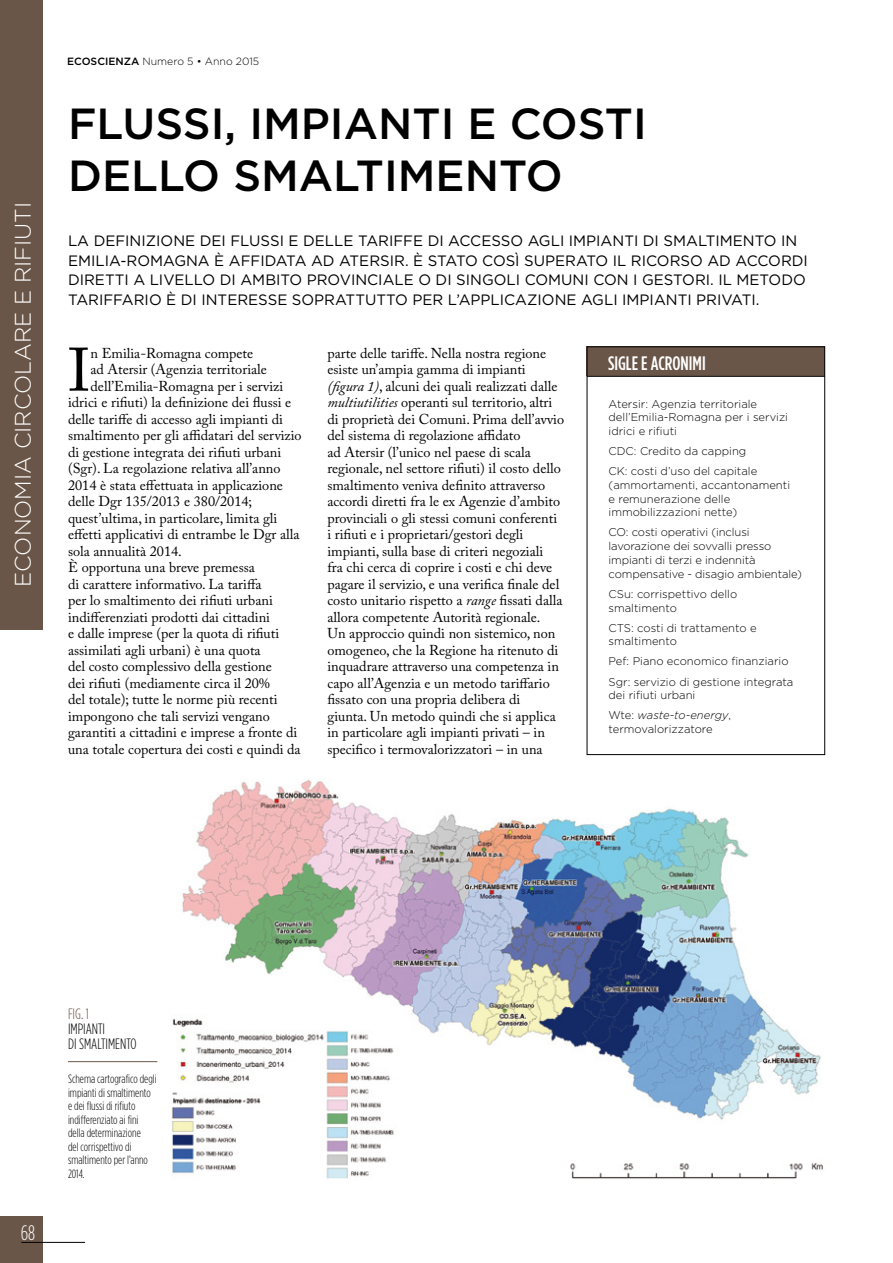
<style>
.page{position:relative;width:893px;height:1263px;background:#fff}
.page>*{position:absolute;margin:0;border:0;box-sizing:border-box;transform-origin:0 0}
.t1{font:60.6px "Adobe Caslon Pro";color:#000}
.t2{font:500 43.5px/52.5px "Gotham HTF";color:#000}
.t3{font:300 22.5px "Gotham HTF";color:#fff}
.t4{font:300 condensed 21px "Gotham HTF";color:#fff}
.t5{font:500 condensed 19.5px "Gotham HTF";color:#fff}
.t6{font:15px/19.5px "Gotham HTF";color:#000}
.t7{font:300 condensed 15px/15px "Gotham HTF";color:#000}
.t8{font:300 15px "Gotham Condensed";color:#6a5648}
.t9{font:14.25px/16.5px "Adobe Caslon Pro";color:#000}
.t10{font:300 condensed 12px/13.5px "Gotham HTF";color:#000}
.t11{font:300 11.25px/13.6px "Gotham HTF";color:#000}
.t12{font:300 10.5px "Gotham HTF";color:#000}
.s1{font-weight:500}
.s2{font-style:italic}
</style>
<div class="page">
<div style="left:0;top:1216px;width:43px;height:47px;background:#6a5648"></div>
<hr style="left:21px;top:1242px;width:64px;height:1px;background:#000">
<div style="left:0;top:0;width:43px;height:629px;background:#6a5648"></div>
<hr style="left:68px;top:1061px;width:89px;height:1px;background:#6a5648">
<img style="left:171px;top:780px;width:652px;height:399px">
<div style="left:587px;top:347px;width:238px;height:29px;background:#6a5648"></div>
<div style="left:587px;top:347px;width:238px;height:408px;border:1px solid #000"></div>
<hr style="left:587px;top:376px;width:238px;height:1px;background:#000">
<h3 class="t3" style="left:11px;top:587px;width:386px;rotate:-90deg">ECONOMIA CIRCOLARE E RIFIUTI</h3>
<p class="t12" style="left:67px;top:56px;width:194px"><span class="s1">ECOSCIENZA</span> Numero 5 • Anno 2015</p>
<h2 class="t2" style="left:68px;top:96px;width:580px">FLUSSI, IMPIANTI E COSTI<br>DELLO SMALTIMENTO</h2>
<p class="t6" style="left:68px;top:231px;width:741px">LA DEFINIZIONE DEI FLUSSI E DELLE TARIFFE DI ACCESSO AGLI IMPIANTI DI SMALTIMENTO IN EMILIA-ROMAGNA È AFFIDATA AD ATERSIR. È STATO COSÌ SUPERATO IL RICORSO AD ACCORDI DIRETTI A LIVELLO DI AMBITO PROVINCIALE O DI SINGOLI COMUNI CON I GESTORI. IL METODO TARIFFARIO È DI INTERESSE SOPRATTUTTO PER L’APPLICAZIONE AGLI IMPIANTI PRIVATI.</p>
<h1 class="t1" style="left:68px;top:334px;width:24px">I</h1>
<p class="t9" style="left:91px;top:344px;width:164px">n Emilia-Romagna compete</p>
<p class="t9" style="left:91px;top:361px;width:178px">ad Atersir (Agenzia territoriale</p>
<p class="t9" style="left:91px;top:377px;width:194px">dell’Emilia-Romagna per i servizi</p>
<p class="t9" style="left:68px;top:394px;width:225px">idrici e rifiuti) la definizione dei flussi e</p>
<p class="t9" style="left:68px;top:410px;width:216px">delle tariffe di accesso agli impianti di</p>
<p class="t9" style="left:68px;top:427px;width:235px">smaltimento per gli affidatari del servizio</p>
<p class="t9" style="left:68px;top:443px;width:215px">di gestione integrata dei rifiuti urbani</p>
<p class="t9" style="left:68px;top:460px;width:214px">(Sgr). La regolazione relativa all’anno</p>
<p class="t9" style="left:68px;top:476px;width:216px">2014 è stata effettuata in applicazione</p>
<p class="t9" style="left:68px;top:493px;width:186px">delle Dgr 135/2013 e 380/2014;</p>
<p class="t9" style="left:68px;top:509px;width:211px">quest’ultima, in particolare, limita gli</p>
<p class="t9" style="left:68px;top:526px;width:233px">effetti applicativi di entrambe le Dgr alla</p>
<p class="t9" style="left:68px;top:542px;width:115px">sola annualità 2014.</p>
<p class="t9" style="left:68px;top:559px;width:188px">È opportuna una breve premessa</p>
<p class="t9" style="left:68px;top:575px;width:195px">di carattere informativo. La tariffa</p>
<p class="t9" style="left:68px;top:592px;width:206px">per lo smaltimento dei rifiuti urbani</p>
<p class="t9" style="left:68px;top:608px;width:204px">indifferenziati prodotti dai cittadini</p>
<p class="t9" style="left:68px;top:625px;width:213px">e dalle imprese (per la quota di rifiuti</p>
<p class="t9" style="left:68px;top:641px;width:194px">assimilati agli urbani) è una quota</p>
<p class="t9" style="left:68px;top:658px;width:205px">del costo complessivo della gestione</p>
<p class="t9" style="left:68px;top:674px;width:203px">dei rifiuti (mediamente circa il 20%</p>
<p class="t9" style="left:68px;top:691px;width:211px">del totale); tutte le norme più recenti</p>
<p class="t9" style="left:68px;top:707px;width:203px">impongono che tali servizi vengano</p>
<p class="t9" style="left:68px;top:724px;width:231px">garantiti a cittadini e imprese a fronte di</p>
<p class="t9" style="left:68px;top:740px;width:234px">una totale copertura dei costi e quindi da</p>
<p class="t9" style="left:327px;top:344px;width:238px">parte delle tariffe. Nella nostra regione esiste un’ampia gamma di impianti <span class="s2">(figura 1)</span>, alcuni dei quali realizzati dalle <span class="s2">multiutilities</span> operanti sul territorio, altri di proprietà dei Comuni. Prima dell’avvio del sistema di regolazione affidato<br>ad Atersir (l’unico nel paese di scala regionale, nel settore rifiuti) il costo dello smaltimento veniva definito attraverso accordi diretti fra le ex Agenzie d’ambito provinciali o gli stessi comuni conferenti i rifiuti e i proprietari/gestori degli impianti, sulla base di criteri negoziali<br>fra chi cerca di coprire i costi e chi deve pagare il servizio, e una verifica finale del costo unitario rispetto a <span class="s2">range</span> fissati dalla allora competente Autorità regionale.<br>Un approccio quindi non sistemico, non omogeneo, che la Regione ha ritenuto di inquadrare attraverso una competenza in capo all’Agenzia e un metodo tariffario fissato con una propria delibera di<br>giunta. Un metodo quindi che si applica in particolare agli impianti privati – in specifico i termovalorizzatori – in una</p>
<h3 class="t5" style="left:608px;top:352px;width:99px">SIGLE E ACRONIMI</h3>
<p class="t11" style="left:608px;top:397px;width:181px">Atersir: Agenzia territoriale dell’Emilia-Romagna per i servizi idrici e rifiuti</p>
<p class="t11" style="left:608px;top:441px;width:150px;line-height:20.1px">CDC: Credito da capping<br>CK: costi d’uso del capitale</p>
<p class="t11" style="left:608px;top:478px;width:183px">(ammortamenti, accantonamenti e remunerazione delle immobilizzazioni nette)</p>
<p class="t11" style="left:608px;top:525px;width:195px">CO: costi operativi (inclusi lavorazione dei sovvalli presso impianti di terzi e indennità compensative - disagio ambientale)</p>
<p class="t11" style="left:608px;top:587px;width:130px">CSu: corrispettivo dello smaltimento</p>
<p class="t11" style="left:608px;top:621px;width:150px">CTS: costi di trattamento e smaltimento</p>
<p class="t11" style="left:608px;top:651px;width:186px;line-height:20.1px">Pef: Piano economico finanziario<br>Sgr: servizio di gestione integrata</p>
<p class="t11" style="left:608px;top:685px;width:124px;line-height:20.1px">dei rifiuti urbani<br>Wte: <span class="s2">waste-to-energy</span>,</p>
<p class="t11" style="left:608px;top:722px;width:106px">termovalorizzatore</p>
<h3 class="t4" style="left:21px;top:1221px;width:16px">68</h3>
<p class="t8" style="left:68px;top:1005px;width:22px">FIG. 1</p>
<p class="t7" style="left:68px;top:1021px;width:70px">IMPIANTI<br>DI SMALTIMENTO</p>
<p class="t10" style="left:68px;top:1072px;width:90px">Schema cartografico degli impianti di smaltimento e dei flussi di rifiuto indifferenziato ai fini della determinazione<br>del corrispettivo di smaltimento per l’anno<br>2014.</p>
</div>
